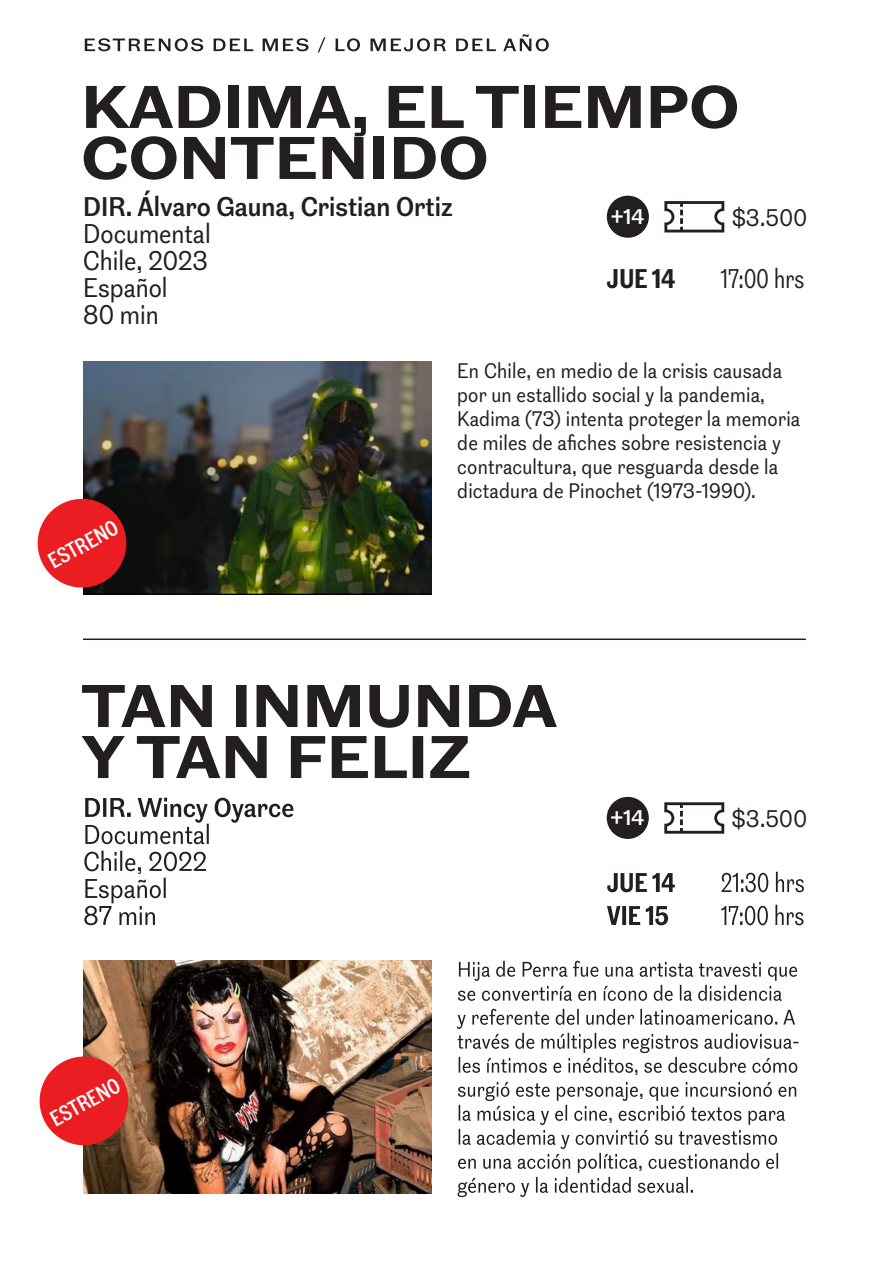
<style>
.page{position:relative;width:893px;height:1276px;background:#fff}
.page>*{position:absolute;margin:0;border:0;box-sizing:border-box;transform-origin:0 0}
.t1{font:600 60px/51px "Grot 12 Extended";color:#231f20}
.t2{font:27px "Grot 12 Normal";color:#231f20}
.t3{font:500 27px "Grot 12 Normal";color:#231f20}
.t4{font:27px "Grot 12 Condensed";letter-spacing:.01em;color:#231f20}
.t5{font:600 27px "Grot 12 Condensed";color:#231f20}
.t6{font:24px "Grot 12 Normal";letter-spacing:.02em;color:#231f20}
.t7{font:500 22.2px "Grot 12 Condensed";color:#fff}
.t8{font:500 21.3px "Grot 12 Normal";color:#fff}
.t9{font:21px/24px "Grot 12 Normal";letter-spacing:.01em;color:#231f20}
</style>
<div class="page">
<hr style="left:83px;top:638px;width:723px;height:2px;background:#231f20">
<svg style="left:607px;top:904px;width:196px;height:21px"></svg>
<svg style="left:607px;top:871px;width:197px;height:21px"></svg>
<img style="left:83px;top:961px;width:349px;height:232px">
<svg style="left:82px;top:736px;width:387px;height:42px"></svg>
<svg style="left:82px;top:685px;width:475px;height:43px"></svg>
<svg style="left:84px;top:850px;width:122px;height:75px"></svg>
<svg style="left:85px;top:797px;width:209px;height:47px"></svg>
<svg style="left:457px;top:1082px;width:339px;height:115px"></svg>
<svg style="left:457px;top:1008px;width:341px;height:66px"></svg>
<svg style="left:458px;top:960px;width:339px;height:41px"></svg>
<svg style="left:664px;top:802px;width:60px;height:31px"></svg>
<div style="left:607px;top:797px;width:42px;height:42px;background:#231f20;border-radius:50%"></div>
<svg style="left:85px;top:34px;width:464px;height:18px"></svg>
<svg style="left:39px;top:1050px;width:96px;height:101px;background:#dc504d"></svg>
<img style="left:83px;top:362px;width:349px;height:232px">
<svg style="left:664px;top:201px;width:60px;height:31px"></svg>
<div style="left:607px;top:196px;width:42px;height:42px;background:#231f20;border-radius:50%"></div>
<svg style="left:37px;top:492px;width:96px;height:102px"></svg>
<p class="t1" style="left:81px;top:80px;width:660px">KADIMA, EL TIEMPO<br>CONTENIDO</p>
<p class="t3" style="left:83px;top:189px;width:371px">DIR. Álvaro Gauna, Cristian Ortiz</p>
<p class="t2" style="left:83px;top:216px;width:129px">Documental</p>
<p class="t2" style="left:83px;top:243px;width:126px">Chile, 2023</p>
<p class="t2" style="left:83px;top:270px;width:86px">Español</p>
<p class="t2" style="left:83px;top:297px;width:77px">80 min</p>
<p class="t9" style="left:457px;top:358px;width:345px">En Chile, en medio de la crisis causada por un estallido social y la pandemia, Kadima (73) intenta proteger la memoria de miles de afiches sobre resistencia y contracultura, que resguarda desde la dictadura de Pinochet (1973-1990).</p>
<p class="t8" style="left:611px;top:203px;width:35px">+14</p>
<p class="t6" style="left:732px;top:202px;width:77px">$3.500</p>
<p class="t5" style="left:607px;top:262px;width:70px">JUE 14</p>
<p class="t4" style="left:721px;top:262px;width:85px">17:00 hrs</p>
<p class="t7" style="left:44px;top:550px;width:77px;rotate:-29deg">ESTRENO</p>
<p class="t7" style="left:46px;top:1108px;width:77px;rotate:-29deg">ESTRENO</p>
<p class="t8" style="left:611px;top:804px;width:35px">+14</p>
<p class="t6" style="left:732px;top:803px;width:77px">$3.500</p>
</div>
